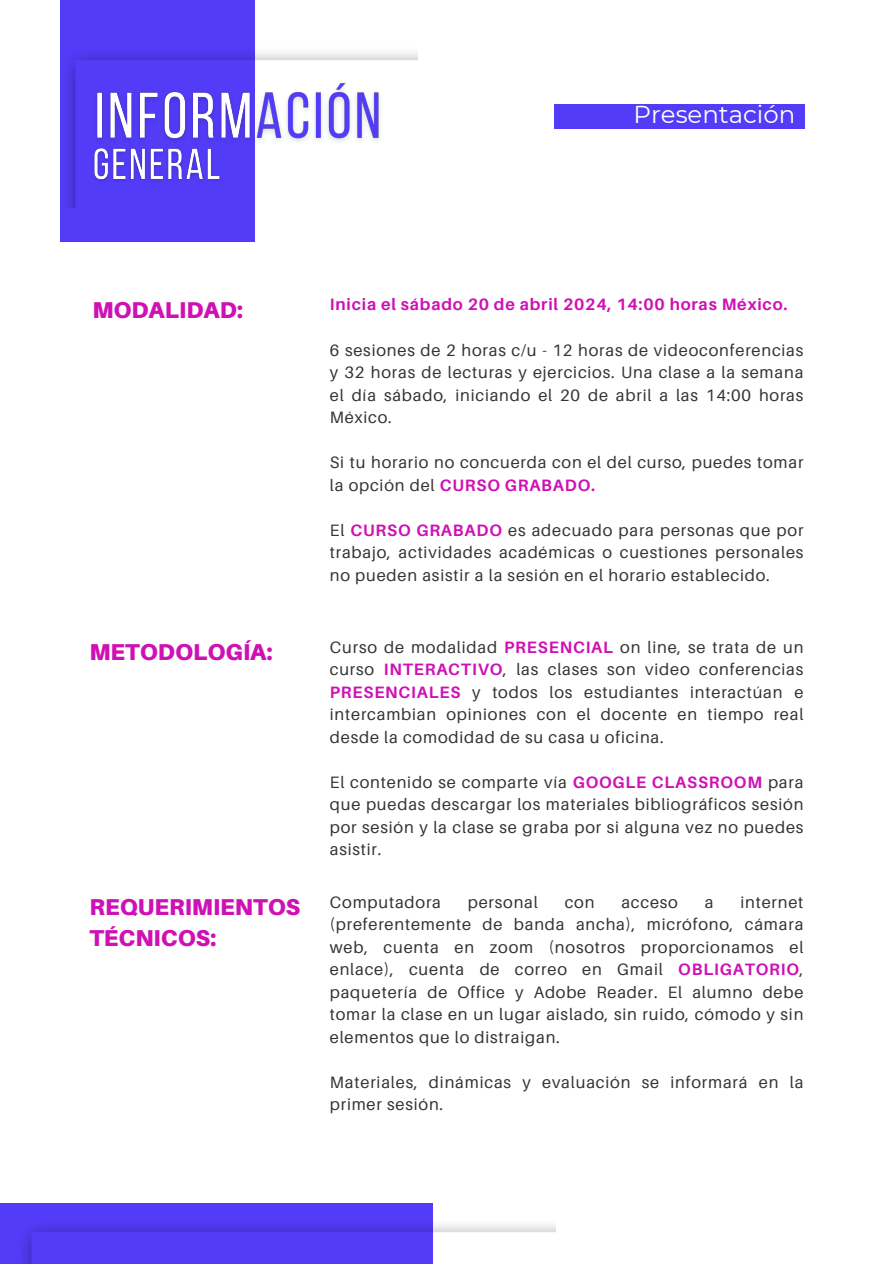
<style>
.page{position:relative;width:894px;height:1264px;background:#fff}
.page>*{position:absolute;margin:0;border:0;box-sizing:border-box;transform-origin:0 0}
.t1{font:24.45px "Montserrat";color:#fff}
.t2{font:900 22.95px/31.5px "Aileron";color:#cf10b5}
.t3{font:16.5px/22.5px "Aileron";letter-spacing:.05em;color:#343431;text-align:justify}
.t4{font:700 16.5px "Aileron";letter-spacing:.05em;color:#cf10b5}
.s1{font-weight:700;color:#cf10b5}
</style>
<div class="page">
<div style="left:60px;top:0;width:195px;height:242px;background:#533cf8"></div>
<img style="left:67px;top:53px;width:350px;height:154px">
<img style="left:87px;top:77px;width:301px;height:77px">
<img style="left:89px;top:144px;width:137px;height:46px">
<div style="left:0;top:1202px;width:432px;height:61px;background:#533cf8"></div>
<img style="left:23px;top:1218px;width:532px;height:45px">
<div style="left:554px;top:104px;width:250px;height:25px;background:#533cf8"></div>
<p class="t2" style="left:92px;top:293px;width:152px">MODALIDAD:</p>
<p class="t1" style="left:633px;top:99px;width:163px">Presentación</p>
<h3 class="t4" style="left:330px;top:294px;width:459px">Inicia el sábado 20 de abril 2024, 14:00 horas México.</h3>
<h3 class="t3" style="left:330px;top:338px;width:475px">6 sesiones de 2 horas c/u - 12 horas de videoconferencias y 32 horas de lecturas y ejercicios. Una clase a la semana el día sábado, iniciando el 20 de abril a las 14:00 horas México.</h3>
<p class="t3" style="left:330px;top:450px;width:475px">Si tu horario no concuerda con el del curso, puedes tomar la opción del <span class="s1">CURSO GRABADO.</span></p>
<p class="t3" style="left:330px;top:518px;width:475px">El <span class="s1">CURSO GRABADO</span> es adecuado para personas que por trabajo, actividades académicas o cuestiones personales no pueden asistir a la sesión en el horario establecido.</p>
<h4 class="t2" style="left:89px;top:635px;width:185px">METODOLOGÍA:</h4>
<h3 class="t3" style="left:330px;top:635px;width:475px">Curso de modalidad <span class="s1">PRESENCIAL</span> on line, se trata de un curso <span class="s1">INTERACTIVO</span>, las clases son video conferencias <span class="s1">PRESENCIALES</span> y todos los estudiantes interactúan e intercambian opiniones con el docente en tiempo real desde la comodidad de su casa u oficina.</h3>
<h5 class="t3" style="left:330px;top:770px;width:475px">El contenido se comparte vía <span class="s1">GOOGLE CLASSROOM</span> para que puedas descargar los materiales bibliográficos sesión por sesión y la clase se graba por si alguna vez no puedes asistir.</h5>
<p class="t2" style="left:89px;top:890px;width:212px">REQUERIMIENTOS<br>TÉCNICOS:</p>
<p class="t3" style="left:330px;top:890px;width:113px">Computadora</p>
<p class="t3" style="left:467px;top:890px;width:72px">personal</p>
<p class="t3" style="left:564px;top:890px;width:31px">con</p>
<p class="t3" style="left:621px;top:890px;width:58px">acceso</p>
<p class="t3" style="left:704px;top:890px;width:10px">a</p>
<p class="t3" style="left:330px;top:890px;width:475px;text-indent:410px">internet (preferentemente de banda ancha), micrófono, cámara web, cuenta en zoom (nosotros proporcionamos el enlace), cuenta de correo en Gmail <span class="s1">OBLIGATORIO</span>, paquetería de Office y Adobe Reader. El alumno debe tomar la clase en un lugar aislado, sin ruido, cómodo y sin elementos que lo distraigan.</p>
<p class="t3" style="left:330px;top:1070px;width:475px">Materiales, dinámicas y evaluación se informará en la primer sesión.</p>
</div>
